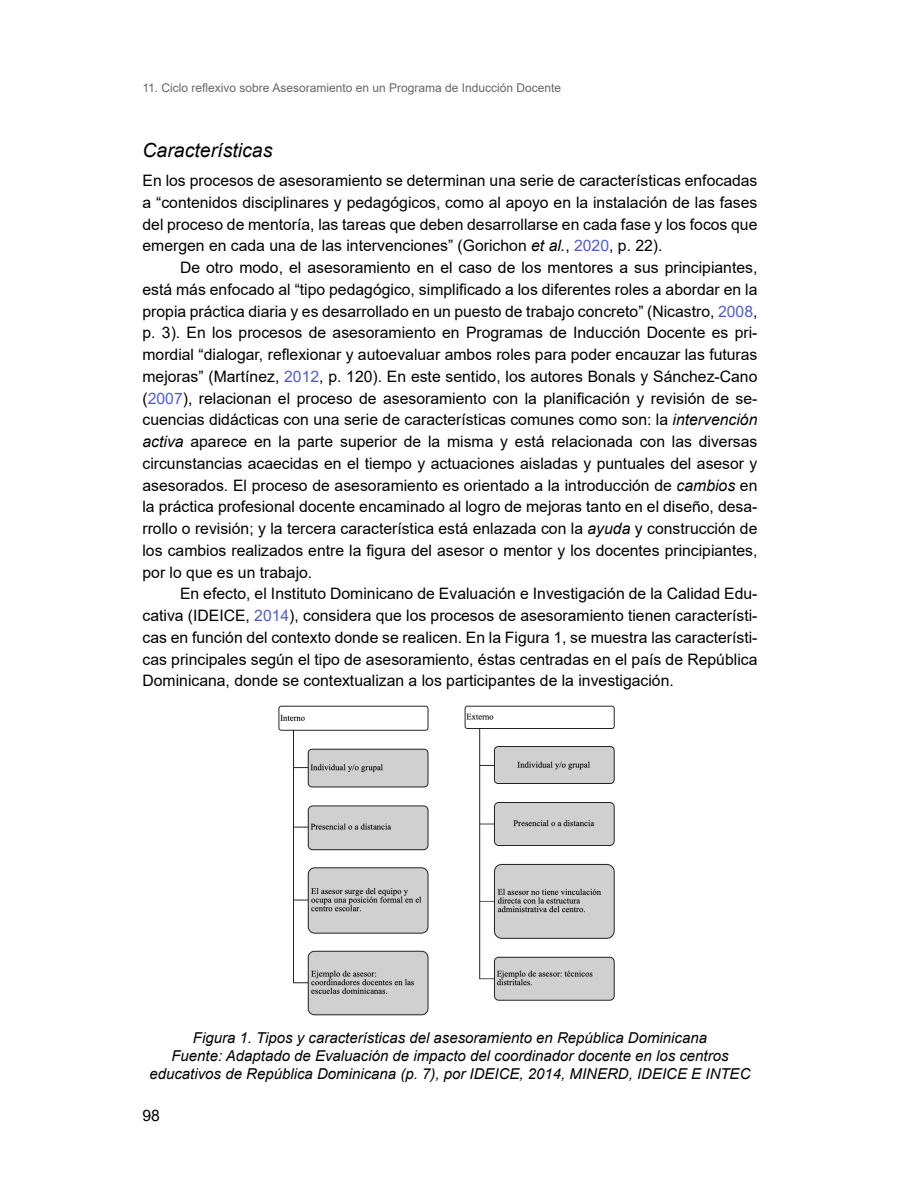
<style>
.page{position:relative;width:900px;height:1200px;background:#fff}
.page>*{position:absolute;margin:0;border:0;box-sizing:border-box;transform-origin:0 0}
.Titulo_segundo_nivel{font:italic 19.5px "Arial";color:#000}
.Texto{font:15.75px/21.8px "Arial";color:#000;text-align:justify}
.Leyenda_tablas_y_fig{font:italic 15px/18px "Arial";color:#000;text-align:center}
.t1{font:12px "Arial";color:#666}
.s1{font-style:italic}
.s2{color:#4f5cd6}
</style>
<div class="page">
<img style="left:278px;top:705px;width:337px;height:311px">
<p class="t1" style="left:142px;top:79px;width:420px">11. Ciclo reflexivo sobre Asesoramiento en un Programa de Inducción Docente</p>
<p class="Titulo_segundo_nivel" style="left:142px;top:137px;width:132px">Características</p>
<p class="Texto" style="left:142px;top:169px;width:616px">En los procesos de asesoramiento se determinan una serie de características enfocadas a “contenidos disciplinares y pedagógicos, como al apoyo en la instalación de las fases del proceso de mentoría, las tareas que deben desarrollarse en cada fase y los focos que emergen en cada una de las intervenciones” (Gorichon <span class="s1">et al.</span>, <span class="s2">2020</span>, p. 22).</p>
<p class="Texto" style="left:142px;top:256px;width:617px;text-indent:38px">De otro modo, el asesoramiento en el caso de los mentores a sus principiantes, está más enfocado al “tipo pedagógico, simplificado a los diferentes roles a abordar en la propia práctica diaria y es desarrollado en un puesto de trabajo concreto” (Nicastro, <span class="s2">2008</span>, p. 3). En los procesos de asesoramiento en Programas de Inducción Docente es pri&shy;mordial “dialogar, reflexionar y autoevaluar ambos roles para poder encauzar las futuras mejoras” (Martínez, <span class="s2">2012</span>, p. 120). En este sentido, los autores Bonals y Sánchez-Cano (<span class="s2">2007</span>), relacionan el proceso de asesoramiento con la planificación y revisión de se&shy;cuencias didácticas con una serie de características comunes como son: la <span class="s1">intervención activa</span> aparece en la parte superior de la misma y está relacionada con las diversas circunstancias acaecidas en el tiempo y actuaciones aisladas y puntuales del asesor y asesorados. El proceso de asesoramiento es orientado a la introducción de <span class="s1">cambios</span> en la práctica profesional docente encaminado al logro de mejoras tanto en el diseño, desa&shy;rrollo o revisión; y la tercera característica está enlazada con la <span class="s1">ayuda</span> y construcción de los cambios realizados entre la figura del asesor o mentor y los docentes principiantes, por lo que es un trabajo.</p>
<p class="Texto" style="left:142px;top:583px;width:616px;text-indent:38px">En efecto, el Instituto Dominicano de Evaluación e Investigación de la Calidad Edu&shy;cativa (IDEICE, <span class="s2">2014</span>), considera que los procesos de asesoramiento tienen característi&shy;cas en función del contexto donde se realicen. En la Figura 1, se muestra las característi&shy;cas principales según el tipo de asesoramiento, éstas centradas en el país de República Dominicana, donde se contextualizan a los participantes de la investigación.</p>
<p class="Leyenda_tablas_y_fig" style="left:193px;top:1028px;width:516px">Figura 1. Tipos y características del asesoramiento en República Dominicana</p>
<p class="Leyenda_tablas_y_fig" style="left:149px;top:1046px;width:603px">Fuente: Adaptado de Evaluación de impacto del coordinador docente en los centros educativos de República Dominicana (p. 7), por IDEICE, 2014, MINERD, IDEICE E INTEC</p>
<p class="Texto" style="left:142px;top:1105px;width:19px">98</p>
</div>
